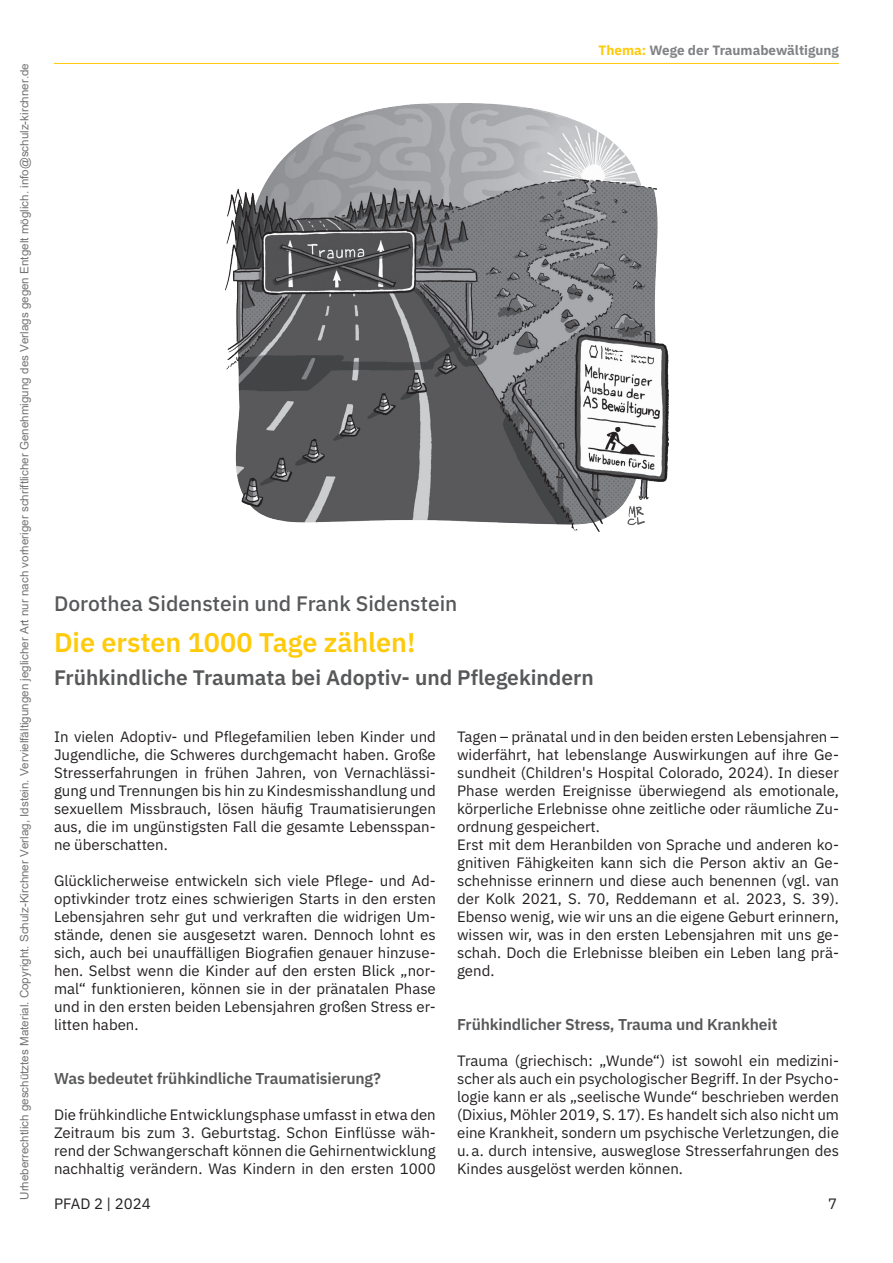
<style>
.page{position:relative;width:893px;height:1263px;background:#fff}
.page>*{position:absolute;margin:0;border:0;box-sizing:border-box;transform-origin:0 0}
.t1{font:600 27px "IBM Plex Sans";color:#feca0a}
.t2{font:600 21px "IBM Plex Sans";color:#57585a}
.t3{font:500 21px "IBM Plex Sans";color:#57585a}
.t4{font:600 15.75px "IBM Plex Sans";letter-spacing:-.01em;color:#57585a}
.t5{font:15px/18px "IBM Plex Sans";color:#231f20;text-align:justify}
.t6{font:700 13.5px "IBM Plex Sans";color:#808285}
.t7{font:11.55px "Arial";color:rgb(0 0 0/.55)}
.s1{color:#feca0a}
</style>
<div class="page">
<hr style="left:54px;top:63px;width:785px;height:1px;background:#feca0a">
<img style="left:225px;top:103px;width:443px;height:428px">
<p class="t7" style="left:18px;top:1200px;width:1138px;rotate:-90deg">Urheberrechtlich geschütztes Material. Copyright. Schulz-Kirchner Verlag, Idstein. Vervielfältigungen jeglicher Art nur nach vorheriger schriftlicher Genehmigung des Verlags gegen Entgelt möglich. info@schulz-kirchner.de</p>
<p class="t6" style="left:598px;top:39px;width:242px"><span class="s1">Thema:</span> Wege der Traumabewältigung</p>
<h2 class="t3" style="left:54px;top:587px;width:405px">Dorothea Sidenstein und Frank Sidenstein</h2>
<h1 class="t1" style="left:54px;top:621px;width:363px">Die ersten 1000 Tage zählen!</h1>
<h2 class="t2" style="left:54px;top:661px;width:541px">Frühkindliche Traumata bei Adoptiv- und Pflegekindern</h2>
<p class="t5" style="left:54px;top:726px;width:383px">In vielen Adoptiv- und Pflegefamilien leben Kinder und Jugendliche, die Schweres durchgemacht haben. Große Stresserfahrungen in frühen Jahren, von Vernachlässi&shy;gung und Trennungen bis hin zu Kindesmisshandlung und sexuellem Missbrauch, lösen häufig Traumatisierungen aus, die im ungünstigsten Fall die gesamte Lebensspan&shy;ne überschatten.</p>
<p class="t5" style="left:54px;top:870px;width:383px">Glücklicherweise entwickeln sich viele Pflege- und Ad&shy;optivkinder trotz eines schwierigen Starts in den ersten Lebensjahren sehr gut und verkraften die widrigen Um&shy;stände, denen sie ausgesetzt waren. Dennoch lohnt es sich, auch bei unauffälligen Biografien genauer hinzuse&shy;hen. Selbst wenn die Kinder auf den ersten Blick „nor&shy;mal“ funktionieren, können sie in der pränatalen Phase und in den ersten beiden Lebensjahren großen Stress er&shy;litten haben.</p>
<p class="t4" style="left:54px;top:1066px;width:328px">Was bedeutet frühkindliche Traumatisierung?</p>
<p class="t5" style="left:54px;top:1104px;width:383px">Die frühkindliche Entwicklungsphase umfasst in etwa den Zeitraum bis zum 3. Geburtstag. Schon Einflüsse wäh&shy;rend der Schwangerschaft können die Gehirnentwicklung nachhaltig verändern. Was Kindern in den ersten 1000</p>
<p class="t5" style="left:457px;top:726px;width:383px;text-align:left">Tagen – pränatal und in den beiden ersten Lebensjahren – widerfährt, hat lebenslange Auswirkungen auf ihre Ge&shy;sundheit (Children's Hospital Colorado, 2024). In dieser Phase werden Ereignisse überwiegend als emotionale, körperliche Erlebnisse ohne zeitliche oder räumliche Zu&shy;ordnung gespeichert.<br>Erst mit dem Heranbilden von Sprache und anderen ko&shy;gnitiven Fähigkeiten kann sich die Person aktiv an Ge&shy;schehnisse erinnern und diese auch benennen (vgl. van der Kolk 2021, S. 70, Reddemann et al. 2023, S. 39).<br>Ebenso wenig, wie wir uns an die eigene Geburt erinnern, wissen wir, was in den ersten Lebensjahren mit uns ge&shy;schah. Doch die Erlebnisse bleiben ein Leben lang prä&shy;gend.</p>
<p class="t4" style="left:457px;top:1012px;width:322px">Frühkindlicher Stress, Trauma und Krankheit</p>
<p class="t5" style="left:457px;top:1050px;width:383px">Trauma (griechisch: „Wunde“) ist sowohl ein medizini&shy;scher als auch ein psychologischer Begriff. In der Psycho&shy;logie kann er als „seelische Wunde“ beschrieben werden (Dixius, Möhler 2019, S. 17). Es handelt sich also nicht um eine Krankheit, sondern um psychische Verletzungen, die u.a. durch intensive, ausweglose Stresserfahrungen des Kindes ausgelöst werden können.</p>
<p class="t5" style="left:54px;top:1193px;width:98px">PFAD 2 | 2024</p>
<p class="t5" style="left:828px;top:1193px;width:10px">7</p>
</div>
